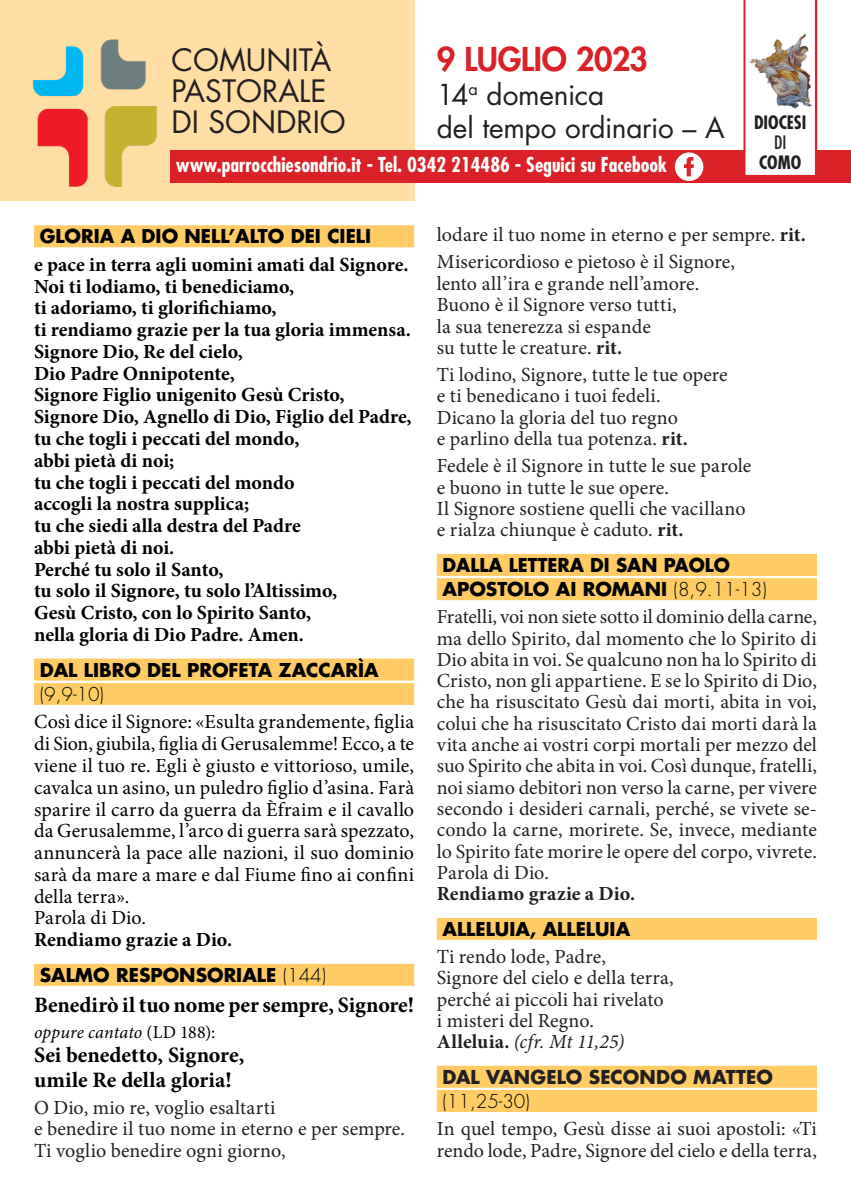
<style>
.page{position:relative;width:851px;height:1191px;background:#fff}
.page>*{position:absolute;margin:0;border:0;box-sizing:border-box;transform-origin:0 0}
.t1{font:800 32px "Futura Std";letter-spacing:-.01em;color:#da2128}
.t2{font:30px/31px "Futura Std";color:#231f20}
.t3{font:28px/33.6px "Futura Std";letter-spacing:-.01em;color:#231f20}
.Normale{font:700 22px/24.4px "Minion Pro";letter-spacing:-.005em;color:#000}
.Normale-2{font:20px/21.4px "Minion Pro";color:#231f20}
.Normale-3{font:700 20px/21.8px "Minion Pro";color:#000}
.Normale-4{font:20px/21.8px "Minion Pro";letter-spacing:.005em;color:#000;text-align:justify}
.t4{font:700 condensed 20px "Futura Std";color:#fff}
.Normale-5{font:italic 20px "Minion Pro";color:#231f20}
.Normale-6{font:700 20px "Minion Pro";letter-spacing:.005em;color:#231f20}
.A_TITOLETTO{font:700 18.6px "Futura Std";color:#000}
.A_TITOLETTO-2{font:700 18.6px "Futura Std";letter-spacing:.005em;color:#231f20}
.A_TITOLETTO-3{font:300 18.6px "Futura Std";color:#000}
.Normale-7{font:italic 18px "Minion Pro";letter-spacing:.005em;color:#000}
.t5{font:700 condensed 18px/20px "Futura Std";color:#231f20;text-align:center}
.s1{font-weight:400}
.s2{font-weight:300}
.s3{font-style:normal}
.s4{font-weight:700}
.s5{font-weight:700;font-style:normal}
</style>
<div class="page">
<div style="left:0;top:0;width:414px;height:200px;background:#ffdea4"></div>
<img style="left:32px;top:39px;width:125px;height:148px">
<div style="left:170px;top:150px;width:680px;height:33px;background:#da2128"></div>
<svg style="left:674px;top:152px;width:29px;height:29px"></svg>
<svg style="left:743px;top:0;width:74px;height:175px"></svg>
<img style="left:748px;top:33px;width:63px;height:76px">
<div style="left:34px;top:225px;width:380px;height:22px;background:#fecb64"></div>
<div style="left:34px;top:658px;width:380px;height:22px;background:#fecb64"></div>
<div style="left:34px;top:683px;width:380px;height:22px;background:#fecb64"></div>
<div style="left:34px;top:963px;width:380px;height:22px;background:#fecb64"></div>
<div style="left:437px;top:554px;width:379px;height:22px;background:#fecb64"></div>
<div style="left:437px;top:578px;width:379px;height:22px;background:#fecb64"></div>
<div style="left:437px;top:918px;width:379px;height:22px;background:#fecb64"></div>
<div style="left:437px;top:1065px;width:379px;height:22px;background:#fecb64"></div>
<div style="left:437px;top:1090px;width:379px;height:22px;background:#fecb64"></div>
<p class="t2" style="left:171px;top:45px;width:161px">COMUNITÀ<br>PASTORALE</p>
<p class="t2" style="left:171px;top:107px;width:176px">DI SONDRIO</p>
<p class="t4" style="left:176px;top:153px;width:492px">www.parrocchiesondrio.it - Tel. 0342 214486 - Seguici su Facebook</p>
<p class="t1" style="left:437px;top:39px;width:213px">9 LUGLIO 2023</p>
<p class="t3" style="left:437px;top:78px;width:289px">14<sup>a</sup> domenica<br>del tempo ordinario – A</p>
<p class="t5" style="left:754px;top:113px;width:54px">DIOCESI<br><span class="s1">DI<br></span>COMO</p>
<p class="A_TITOLETTO" style="left:40px;top:224px;width:333px">GLORIA A DIO NELL’ALTO DEI CIELI</p>
<p class="Normale-3" style="left:34px;top:253px;width:376px">e pace in terra agli uomini amati dal Signore.</p>
<p class="Normale-3" style="left:34px;top:275px;width:262px">Noi ti lodiamo, ti benediciamo,</p>
<p class="Normale-3" style="left:34px;top:297px;width:244px">ti adoriamo, ti glorifichiamo,</p>
<p class="Normale-3" style="left:34px;top:318px;width:378px">ti rendiamo grazie per la tua gloria immensa.<br>Signore Dio, Re del cielo,</p>
<p class="Normale-3" style="left:34px;top:362px;width:379px">Dio Padre Onnipotente,<br>Signore Figlio unigenito Gesù Cristo,<br>Signore Dio, Agnello di Dio, Figlio del Padre, tu che togli i peccati del mondo,<br>abbi pietà di noi;<br>tu che togli i peccati del mondo<br>accogli la nostra supplica;<br>tu che siedi alla destra del Padre<br>abbi pietà di noi.</p>
<p class="Normale-3" style="left:34px;top:558px;width:305px">Perché tu solo il Santo,<br>tu solo il Signore, tu solo l’Altissimo,<br>Gesù Cristo, con lo Spirito Santo, nella gloria di Dio Padre. Amen.</p>
<p class="A_TITOLETTO" style="left:40px;top:657px;width:340px">DAL LIBRO DEL PROFETA ZACCARÌA</p>
<p class="A_TITOLETTO-3" style="left:40px;top:683px;width:66px">(9,9-10)</p>
<p class="Normale-4" style="left:34px;top:711px;width:381px">Così dice il Signore: «Esulta grandemente, figlia di Sion, giubila, figlia di Gerusalemme! Ecco, a te viene il tuo re. Egli è giusto e vittorioso, umile, cavalca un asino, un puledro figlio d’asina. Farà sparire il carro da guerra da Èfraim e il cavallo da Gerusalemme, l’arco di guerra sarà spezzato, annuncerà la pace alle nazioni, il suo dominio sarà da mare a mare e dal Fiume fino ai confini della terra».</p>
<p class="Normale-4" style="left:34px;top:907px;width:113px">Parola di Dio.</p>
<p class="Normale-3" style="left:34px;top:928px;width:200px">Rendiamo grazie a Dio.</p>
<p class="A_TITOLETTO" style="left:40px;top:962px;width:288px">SALMO RESPONSORIALE <span class="s2">(144)</span></p>
<p class="Normale" style="left:34px;top:992px;width:381px">Benedirò il tuo nome per sempre, Signore!</p>
<p class="Normale-7" style="left:34px;top:1020px;width:183px">oppure cantato <span class="s3">(LD 188):</span></p>
<p class="Normale" style="left:34px;top:1042px;width:212px">Sei benedetto, Signore, umile Re della gloria!</p>
<p class="Normale-2" style="left:34px;top:1096px;width:372px">O Dio, mio re, voglio esaltarti<br>e benedire il tuo nome in eterno e per sempre.<br>Ti voglio benedire ogni giorno,</p>
<p class="Normale-2" style="left:437px;top:224px;width:370px">lodare il tuo nome in eterno e per sempre. <span class="s4">rit.</span></p>
<p class="Normale-2" style="left:437px;top:251px;width:299px">Misericordioso e pietoso è il Signore, lento all’ira e grande nell’amore.<br>Buono è il Signore verso tutti,<br>la sua tenerezza si espande<br>su tutte le creature. <span class="s4">rit.</span></p>
<p class="Normale-2" style="left:437px;top:364px;width:292px">Ti lodino, Signore, tutte le tue opere e ti benedicano i tuoi fedeli.<br>Dicano la gloria del tuo regno<br>e parlino della tua potenza. <span class="s4">rit.</span></p>
<p class="Normale-2" style="left:437px;top:455px;width:316px">Fedele è il Signore in tutte le sue parole e buono in tutte le sue opere.<br>Il Signore sostiene quelli che vacillano e rialza chiunque è caduto. <span class="s4">rit.</span></p>
<p class="A_TITOLETTO" style="left:442px;top:552px;width:289px">DALLA LETTERA DI SAN PAOLO</p>
<p class="A_TITOLETTO" style="left:442px;top:577px;width:326px">APOSTOLO AI ROMANI <span class="s2">(8,9.11-13)</span></p>
<p class="Normale-2" style="left:437px;top:606px;width:381px;text-align:justify">Fratelli, voi non siete sotto il dominio della carne, ma dello Spirito, dal momento che lo Spirito di Dio abita in voi. Se qualcuno non ha lo Spirito di Cristo, non gli appartiene. E se lo Spirito di Dio, che ha risuscitato Gesù dai morti, abita in voi, colui che ha risuscitato Cristo dai morti darà la vita anche ai vostri corpi mortali per mezzo del suo Spirito che abita in voi. Così dunque, fratelli, noi siamo debitori non verso la carne, per vivere secondo i desideri carnali, perché, se vivete se&shy;condo la carne, morirete. Se, invece, mediante lo Spirito fate morire le opere del corpo, vivrete.</p>
<p class="Normale-2" style="left:437px;top:862px;width:113px">Parola di Dio.</p>
<p class="Normale-6" style="left:437px;top:880px;width:200px">Rendiamo grazie a Dio.</p>
<p class="A_TITOLETTO" style="left:442px;top:916px;width:189px">ALLELUIA, ALLELUIA</p>
<p class="Normale-2" style="left:437px;top:946px;width:171px">Ti rendo lode, Padre,</p>
<p class="Normale-2" style="left:437px;top:967px;width:238px">Signore del cielo e della terra,</p>
<p class="Normale-2" style="left:437px;top:988px;width:228px">perché ai piccoli hai rivelato i misteri del Regno.</p>
<p class="Normale-5" style="left:437px;top:1028px;width:189px"><span class="s5">Alleluia.</span> (cfr. Mt 11,25)</p>
<p class="A_TITOLETTO-2" style="left:442px;top:1064px;width:332px">DAL VANGELO SECONDO MATTEO</p>
<p class="A_TITOLETTO-3" style="left:442px;top:1090px;width:89px">(11,25-30)</p>
<p class="Normale-2" style="left:437px;top:1118px;width:381px">In quel tempo, Gesù disse ai suoi apostoli: «Ti rendo lode, Padre, Signore del cielo e della terra,</p>
</div>
